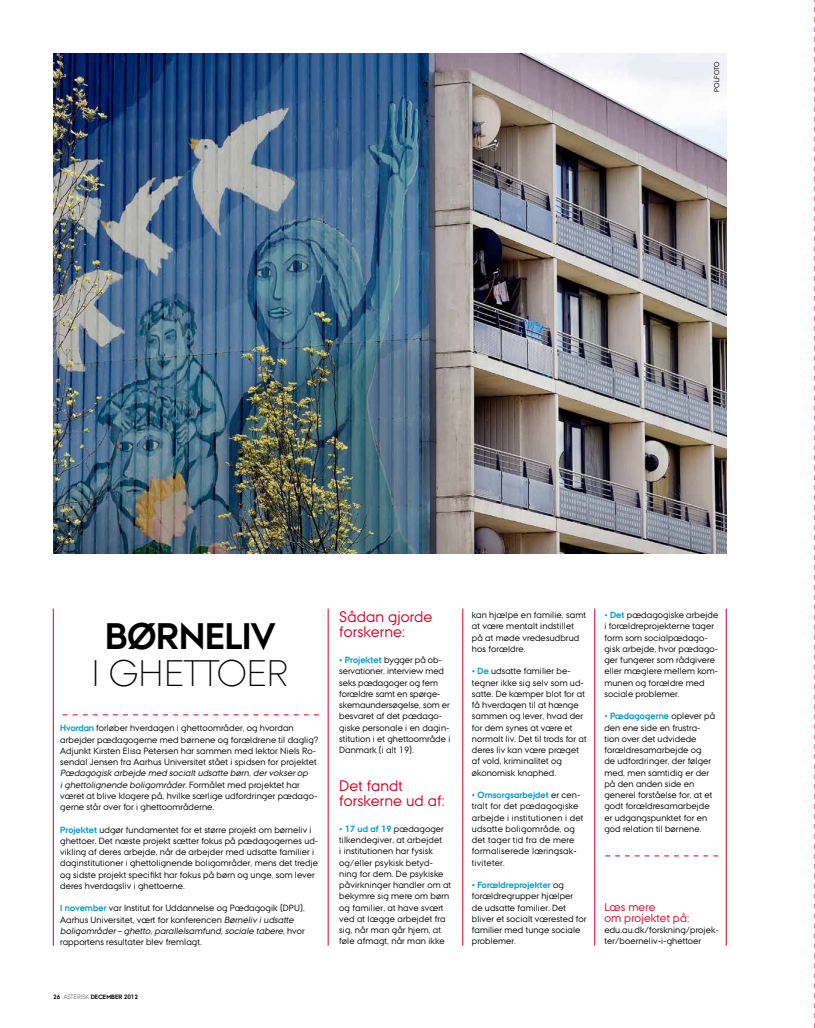
<style>
.page{position:relative;width:815px;height:1028px;background:#fff}
.page>*{position:absolute;margin:0;border:0;box-sizing:border-box;transform-origin:0 0}
.t1{font:300 36.88px "AU Passata";letter-spacing:-.005em;color:#000}
.t2{font:700 36.88px "AU Passata";color:#000}
.t3{font:15.25px/15px "AU Passata";letter-spacing:.01em;color:#d80028}
.t4{font:11.5px/11.2px "AU Passata";letter-spacing:.01em;color:#d80028}
.t5{font:9px/11.2px "AU Passata";letter-spacing:.01em;color:#000}
.t6{font:6.88px "AU Passata";color:#000}
.t7{font:700 6.25px "AU Passata";color:#000}
.s1{font-weight:700;color:#009ad0}
.s2{font-style:italic}
.s3{font-weight:300}
</style>
<div class="page">
<img style="left:53px;top:53px;width:673px;height:500px">
<hr style="left:53px;top:608px;width:1px;height:337px;background:#d80028">
<hr style="left:328px;top:608px;width:1px;height:337px;background:#d80028">
<hr style="left:463px;top:608px;width:1px;height:337px;background:#d80028">
<hr style="left:595px;top:608px;width:1px;height:337px;background:#d80028">
<hr style="left:726px;top:608px;width:1px;height:337px;background:#d80028">
<svg style="left:63px;top:714px;width:256px;height:1px"></svg>
<svg style="left:605px;top:855px;width:113px;height:1px"></svg>
<svg style="left:814px;top:0;width:1px;height:1028px"></svg>
<p class="t6" style="left:713px;top:92px;width:32px;rotate:-90deg">polfoto</p>
<h1 class="t2" style="left:105px;top:614px;width:45px">Børneliv</h1>
<h1 class="t1" style="left:92px;top:651px;width:199px">I GHETTOER</h1>
<p class="t5" style="left:60px;top:722px;width:260px"><span class="s1">Hvordan</span> forløber hverdagen i ghettoområder, og hvordan arbejder pædagogerne med børnene og forældrene til daglig?<br>Adjunkt Kirsten Elisa Petersen har sammen med lektor Niels Ro&shy;sendal Jensen fra Aarhus Universitet stået i spidsen for projektet</p>
<p class="t5" style="left:60px;top:767px;width:259px"><span class="s2">Pædagogisk arbejde med socialtudsatte børn,dervokserop ighettolignende boligområder</span>. Fo r m å l et m e d p roj e kt et h a r været at blive klogere på, hvilke særlige udfordringer pædago&shy;gerne står over for i ghettoområderne.</p>
<p class="t5" style="left:60px;top:823px;width:260px"><span class="s1">Projektet</span> udgør fundamentet for et større projekt om børneliv i ghettoer. Det næste projekt sætter fokus på pædagogernes ud&shy;vikling af deres arbejde, når de arbejder med udsatte familier i daginstitutioner i ghettolignende boligområder, mens det tredje og sidste projekt specifikt har fokus på børn og unge, som lever deres hverdagsliv i ghettoerne.</p>
<p class="t5" style="left:60px;top:902px;width:246px"><span class="s1">I november</span> var Institut for Uddannelse og Pædagogik (DPU), Aarhus Universitet, vært for konferencen <span class="s2">Børneliv iudsatte boligområder– ghetto,parallelsamfund,sociale tabere</span>, h v o r rapportens resultater blev fremlagt.</p>
<p class="t7" style="left:53px;top:992px;width:55px">26 <span class="s3">ASTERISK</span> December</p>
<p class="t7" style="left:124px;top:992px;width:16px">2012</p>
<h2 class="t3" style="left:339px;top:609px;width:95px">Sådan gjorde forskerne:</h2>
<p class="t5" style="left:339px;top:654px;width:113px"><span class="s1">• Projektet</span> bygger på ob&shy;servationer, interview med seks pædagoger og fem forældre samt en spørge&shy;skemaundersøgelse, som er besvaret af det pædago&shy;giske personale i en dagin&shy;stitution i et ghettoområde i<br>Danmark (i alt 19).</p>
<h2 class="t3" style="left:339px;top:777px;width:107px">Det fandt forskerne ud af:</h2>
<p class="t5" style="left:339px;top:823px;width:113px"><span class="s1">• 17 ud af 19</span> pædagoger tilkendegiver, at arbejdet<br>i institutionen har fysisk og/eller psykisk betyd&shy;ning for dem. De psykiske påvirkninger handler om at bekymre sig mere om børn og familier, at have svært ved at lægge arbejdet fra sig, når man går hjem, at føle afmagt, når man ikke</p>
<p class="t5" style="left:472px;top:609px;width:116px">kan hjælpe en familie, samt at være mentalt indstillet på at møde vredesudbrud hos forældre.</p>
<p class="t5" style="left:472px;top:665px;width:116px"><span class="s1">• De</span> udsatte familier be&shy;tegner ikke sig selv som ud&shy;satte. De kæmper blot for at få hverdagen til at hænge sammen og lever, hvad der for dem synes at være et normalt liv. Det til trods for at deres liv kan være præget af vold, kriminalitet og økonomisk knaphed.</p>
<p class="t5" style="left:472px;top:789px;width:113px"><span class="s1">• Omsorgsarbejdet</span> er cen&shy;tralt for det pædagogiske arbejde i institutionen i det udsatte boligområde, og det tager tid fra de mere formaliserede læringsak&shy;tiviteter.</p>
<p class="t5" style="left:472px;top:879px;width:116px"><span class="s1">• Forældreprojekter</span> og forældregrupper hjælper<br>de udsatte familier. Det bliver et socialt værested for familier med tunge sociale problemer.</p>
<p class="t5" style="left:604px;top:609px;width:115px"><span class="s1">• Det</span> pædagogiske arbejde i forældreprojekterne tager form som socialpædago&shy;gisk arbejde, hvor pædago&shy;ger fungerer som rådgivere eller mæglere mellem kom&shy;munen og forældre med sociale problemer.</p>
<p class="t5" style="left:604px;top:710px;width:112px"><span class="s1">• Pædagogerne</span> oplever på den ene side en frustra&shy;tion over det udvidede forældresamarbejde og<br>de udfordringer, der følger med, men samtidig er der på den anden side en generel forståelse for, at et godt forældresamarbejde er udgangspunktet for en god relation til børnene.</p>
<p class="t4" style="left:604px;top:900px;width:86px">Læs mere<br>om projektet på:</p>
<p class="t5" style="left:604px;top:924px;width:116px">edu.au.dk/forskning/projek&shy;ter/boerneliv-i-ghettoer</p>
</div>
